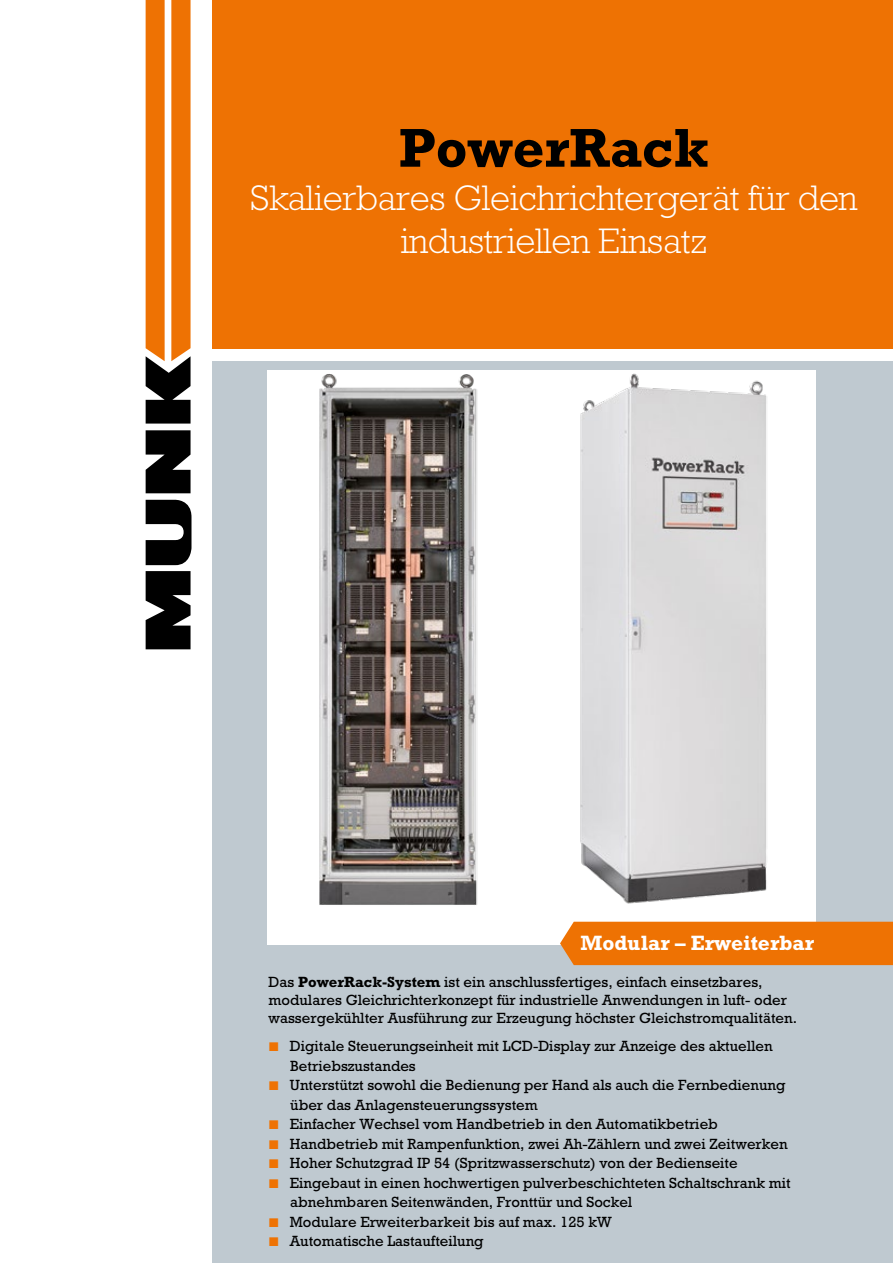
<style>
.page{position:relative;width:893px;height:1263px;background:#fff}
.page>*{position:absolute;margin:0;border:0;box-sizing:border-box;transform-origin:0 0}
.t1{font:700 55.5px "Rockwell Std";color:#000}
.t2{font:300 36px/43.2px "Rockwell Std";letter-spacing:-.01em;color:#fff;text-align:center}
.t3{font:700 21px "Rockwell Std";color:#fff}
.t4{font:15px/19.5px "Rockwell Std";color:#000}
.s1{font-weight:700}
</style>
<div class="page">
<div style="left:213px;top:0;width:680px;height:349px;background:#ee7203"></div>
<div style="left:213px;top:361px;width:680px;height:902px;background:#bfc9d0"></div>
<svg style="left:146px;top:571px;width:45px;height:78px;background:#1d1d1d"></svg>
<svg style="left:146px;top:499px;width:45px;height:66px"></svg>
<svg style="left:146px;top:430px;width:45px;height:63px;background:#1c1c1c"></svg>
<svg style="left:146px;top:0;width:45px;height:424px;background:#d37c2d"></svg>
<div style="left:267px;top:370px;width:549px;height:574px;background:#fff"></div>
<img style="left:319px;top:374px;width:159px;height:531px">
<img style="left:580px;top:373px;width:187px;height:531px">
<div style="left:560px;top:922px;width:333px;height:43px;background:#ee7203"></div>
<h1 class="t1" style="left:399px;top:115px;width:312px">PowerRack</h1>
<h2 class="t2" style="left:250px;top:176px;width:609px">Skalierbares Gleichrichtergerät für den industriellen Einsatz</h2>
<h3 class="t3" style="left:580px;top:930px;width:235px">Modular – Erweiterbar</h3>
<p class="t4" style="left:269px;top:972px;width:530px;line-height:18px">Das <span class="s1">PowerRack-System</span> ist ein anschlussfertiges, einfach einsetzbares, modulares Gleichrichterkonzept für industrielle Anwendungen in luft- oder wassergekühlter Ausführung zur Erzeugung höchster Gleichstromqualitäten.</p>
<p class="t4" style="left:290px;top:1036px;width:502px">Digitale Steuerungseinheit mit LCD-Display zur Anzeige des aktuellen Betriebszustandes<br>Unterstützt sowohl die Bedienung per Hand als auch die Fernbedienung über das Anlagensteuerungssystem<br>Einfacher Wechsel vom Handbetrieb in den Automatikbetrieb Handbetrieb mit Rampenfunktion, zwei Ah-Zählern und zwei Zeitwerken Hoher Schutzgrad IP 54 (Spritzwasserschutz) von der Bedienseite Eingebaut in einen hochwertigen pulverbeschichteten Schaltschrank mit abnehmbaren Seitenwänden, Fronttür und Sockel<br>Modulare Erweiterbarkeit bis auf max. 125 kW<br>Automatische Lastaufteilung</p>
</div>
